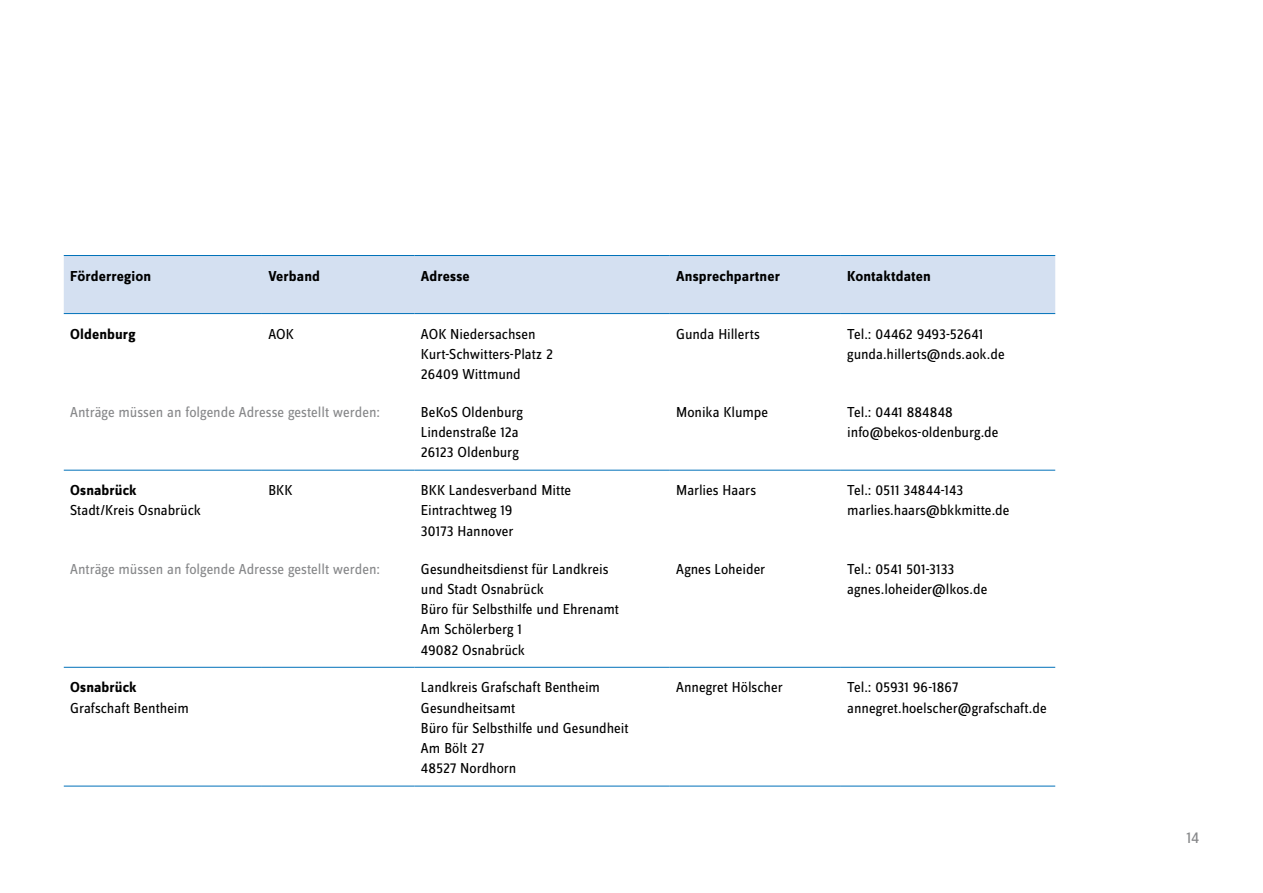
<style>
.page{position:relative;width:1263px;height:893px;background:#fff}
.page>*{position:absolute;margin:0;border:0;box-sizing:border-box;transform-origin:0 0}
.t1{font:16.5px "Zine Sans Dis";color:#87888a}
._03_Fließtext{font:15px/20.2px "Zine Sans Dis";color:#000}
._03_Fließtext-2{font:15px "Zine Sans Dis";color:#87888a}
._03_Fließtext-3{font:700 15px "Zine Sans Dis";letter-spacing:.005em;color:#000}
</style>
<div class="page">
<div style="left:64px;top:256px;width:991px;height:57px;background:#d4e0f1"></div>
<hr style="left:415px;top:470px;width:255px;height:1px;background:#0071b9">
<hr style="left:670px;top:470px;width:171px;height:1px;background:#0071b9">
<hr style="left:415px;top:667px;width:255px;height:1px;background:#0071b9">
<hr style="left:670px;top:667px;width:171px;height:1px;background:#0071b9">
<hr style="left:64px;top:786px;width:198px;height:1px;background:#0071b9">
<hr style="left:262px;top:786px;width:153px;height:1px;background:#0071b9">
<hr style="left:415px;top:786px;width:255px;height:1px;background:#0071b9">
<hr style="left:670px;top:786px;width:171px;height:1px;background:#0071b9">
<hr style="left:64px;top:470px;width:198px;height:1px;background:#0071b9">
<hr style="left:262px;top:470px;width:153px;height:1px;background:#0071b9">
<hr style="left:64px;top:667px;width:198px;height:1px;background:#0071b9">
<hr style="left:262px;top:667px;width:153px;height:1px;background:#0071b9">
<hr style="left:64px;top:255px;width:198px;height:1px;background:#0071b9">
<hr style="left:262px;top:255px;width:153px;height:1px;background:#0071b9">
<hr style="left:415px;top:255px;width:255px;height:1px;background:#0071b9">
<hr style="left:670px;top:255px;width:171px;height:1px;background:#0071b9">
<hr style="left:841px;top:255px;width:214px;height:1px;background:#0071b9">
<hr style="left:64px;top:313px;width:198px;height:1px;background:#0071b9">
<hr style="left:262px;top:313px;width:153px;height:1px;background:#0071b9">
<hr style="left:415px;top:313px;width:255px;height:1px;background:#0071b9">
<hr style="left:670px;top:313px;width:171px;height:1px;background:#0071b9">
<hr style="left:841px;top:313px;width:214px;height:1px;background:#0071b9">
<hr style="left:841px;top:470px;width:214px;height:1px;background:#0071b9">
<hr style="left:841px;top:667px;width:214px;height:1px;background:#0071b9">
<hr style="left:841px;top:786px;width:214px;height:1px;background:#0071b9">
<p class="_03_Fließtext-3" style="left:70px;top:268px;width:83px">Förderregion</p>
<p class="_03_Fließtext-3" style="left:268px;top:268px;width:53px">Verband</p>
<p class="_03_Fließtext-3" style="left:421px;top:268px;width:50px">Adresse</p>
<p class="_03_Fließtext-3" style="left:676px;top:268px;width:105px">Ansprechpartner</p>
<p class="_03_Fließtext-3" style="left:847px;top:268px;width:85px">Kontaktdaten</p>
<p class="_03_Fließtext-3" style="left:70px;top:326px;width:67px">Oldenburg</p>
<p class="_03_Fließtext" style="left:268px;top:324px;width:27px">AOK</p>
<p class="_03_Fließtext" style="left:421px;top:324px;width:116px">AOK Niedersachsen</p>
<p class="_03_Fließtext" style="left:421px;top:344px;width:134px">Kurt-Schwitters-Platz 2</p>
<p class="_03_Fließtext" style="left:421px;top:365px;width:101px">26409 Wittmund</p>
<p class="_03_Fließtext-2" style="left:70px;top:405px;width:311px">Anträge müssen an folgende Adresse gestellt werden:</p>
<p class="_03_Fließtext" style="left:421px;top:402px;width:103px">BeKoS Oldenburg</p>
<p class="_03_Fließtext" style="left:421px;top:423px;width:99px">Lindenstraße 12a</p>
<p class="_03_Fließtext" style="left:421px;top:443px;width:99px">26123 Oldenburg</p>
<p class="_03_Fließtext" style="left:676px;top:324px;width:85px">Gunda Hillerts</p>
<p class="_03_Fließtext" style="left:847px;top:324px;width:138px">Tel.: 04462 9493-52641</p>
<p class="_03_Fließtext" style="left:847px;top:344px;width:159px">gunda.hillerts@nds.aok.de</p>
<p class="_03_Fließtext" style="left:676px;top:402px;width:94px">Monika Klumpe</p>
<p class="_03_Fließtext" style="left:847px;top:402px;width:107px">Tel.: 0441 884848</p>
<p class="_03_Fließtext" style="left:847px;top:423px;width:153px">info@bekos-oldenburg.de</p>
<p class="_03_Fließtext-3" style="left:70px;top:483px;width:68px">Osnabrück</p>
<p class="_03_Fließtext" style="left:70px;top:501px;width:132px">Stadt/Kreis Osnabrück</p>
<p class="_03_Fließtext" style="left:268px;top:481px;width:25px">BKK</p>
<p class="_03_Fließtext" style="left:421px;top:481px;width:152px">BKK Landesverband Mitte<br>Eintrachtweg 19<br>30173 Hannover</p>
<p class="_03_Fließtext" style="left:676px;top:481px;width:81px">Marlies Haars</p>
<p class="_03_Fließtext" style="left:847px;top:481px;width:117px">Tel.: 0511 34844-143</p>
<p class="_03_Fließtext" style="left:847px;top:501px;width:164px">marlies.haars@bkkmitte.de</p>
<p class="_03_Fließtext-2" style="left:70px;top:561px;width:311px">Anträge müssen an folgende Adresse gestellt werden:</p>
<p class="_03_Fließtext" style="left:421px;top:559px;width:189px">Gesundheitsdienst für Landkreis und Stadt Osnabrück</p>
<p class="_03_Fließtext" style="left:421px;top:600px;width:199px">Büro für Selbsthilfe und Ehrenamt</p>
<p class="_03_Fließtext" style="left:421px;top:620px;width:102px">Am Schölerberg 1</p>
<p class="_03_Fließtext" style="left:421px;top:640px;width:106px">49082 Osnabrück</p>
<p class="_03_Fließtext-3" style="left:70px;top:680px;width:68px">Osnabrück</p>
<p class="_03_Fließtext" style="left:70px;top:698px;width:120px">Grafschaft Bentheim</p>
<p class="_03_Fließtext" style="left:421px;top:678px;width:181px">Landkreis Grafschaft Bentheim</p>
<p class="_03_Fließtext" style="left:421px;top:698px;width:96px">Gesundheitsamt</p>
<p class="_03_Fließtext" style="left:421px;top:718px;width:209px">Büro für Selbsthilfe und Gesundheit</p>
<p class="_03_Fließtext" style="left:421px;top:739px;width:65px">Am Bölt 27</p>
<p class="_03_Fließtext" style="left:421px;top:759px;width:97px">48527 Nordhorn</p>
<p class="_03_Fließtext" style="left:676px;top:559px;width:91px">Agnes Loheider</p>
<p class="_03_Fließtext" style="left:847px;top:559px;width:142px">Tel.: 0541 501-3133 agnes.loheider@lkos.de</p>
<p class="_03_Fließtext" style="left:676px;top:678px;width:108px">Annegret Hölscher</p>
<p class="_03_Fließtext" style="left:847px;top:678px;width:112px">Tel.: 05931 96-1867</p>
<p class="_03_Fließtext" style="left:847px;top:698px;width:201px">annegret.hoelscher@grafschaft.de</p>
<p class="t1" style="left:1186px;top:829px;width:14px">14</p>
</div>
